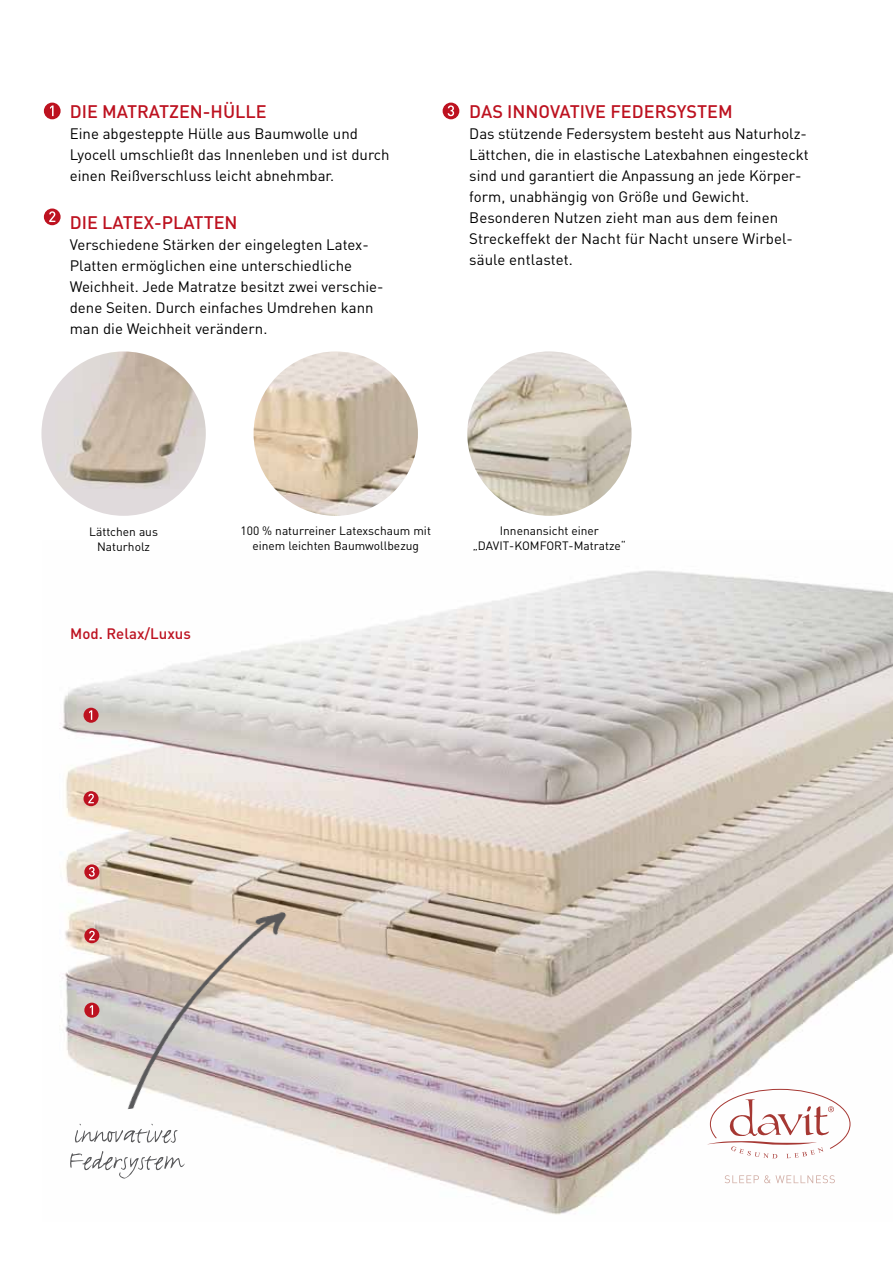
<style>
.page{position:relative;width:893px;height:1263px;background:#fff}
.page>*{position:absolute;margin:0;border:0;box-sizing:border-box;transform-origin:0 0}
.t1{font:500 18px "DIN";color:#bd1220}
.t2{font:15px/21px "DIN";color:#000}
.t3{font:500 15px "DIN";color:#bd1220}
.t4{font:12px/15px "DIN";color:#000;text-align:center}
</style>
<div class="page">
<img style="left:59px;top:570px;width:834px;height:645px">
<svg style="left:725px;top:1175px;width:110px;height:8px"></svg>
<svg style="left:707px;top:1088px;width:144px;height:70px"></svg>
<div style="left:443px;top:103px;width:16px;height:16px;background:#bd1220;border-radius:50%"></div>
<svg style="left:448px;top:105px;width:6px;height:11px"></svg>
<div style="left:44px;top:103px;width:17px;height:16px;background:#bd1220;border-radius:50%"></div>
<svg style="left:50px;top:106px;width:4px;height:10px"></svg>
<div style="left:44px;top:209px;width:17px;height:16px;background:#bd1220;border-radius:50%"></div>
<svg style="left:49px;top:211px;width:6px;height:11px"></svg>
<svg style="left:84px;top:928px;width:15px;height:15px"></svg>
<svg style="left:89px;top:931px;width:6px;height:9px"></svg>
<svg style="left:84px;top:1003px;width:15px;height:15px"></svg>
<svg style="left:90px;top:1005px;width:3px;height:10px"></svg>
<svg style="left:84px;top:791px;width:15px;height:15px"></svg>
<svg style="left:88px;top:794px;width:6px;height:9px"></svg>
<div style="left:84px;top:708px;width:15px;height:15px;background:#bd1220;border-radius:50%"></div>
<svg style="left:89px;top:710px;width:3px;height:10px"></svg>
<div style="left:84px;top:864px;width:15px;height:15px;background:#bd1220;border-radius:50%"></div>
<svg style="left:89px;top:867px;width:6px;height:10px"></svg>
<img style="left:41px;top:351px;width:165px;height:165px;border-radius:82px">
<img style="left:254px;top:351px;width:164px;height:165px;border-radius:82px">
<img style="left:467px;top:351px;width:165px;height:165px;border-radius:82px">
<img style="left:104px;top:908px;width:211px;height:201px">
<svg style="left:70px;top:1150px;width:115px;height:28px"></svg>
<svg style="left:73px;top:1123px;width:105px;height:21px"></svg>
<p class="t1" style="left:70px;top:100px;width:198px">DIE MATRATZEN-HÜLLE</p>
<p class="t2" style="left:70px;top:123px;width:321px">Eine abgesteppte Hülle aus Baumwolle und<br>Lyocell umschließt das Innenleben und ist durch einen Reißverschluss leicht abnehmbar.</p>
<p class="t1" style="left:70px;top:211px;width:169px">DIE LATEX-PLATTEN</p>
<p class="t2" style="left:70px;top:234px;width:315px">Verschiedene Stärken der eingelegten Latex-Platten ermöglichen eine unterschiedliche Weichheit. Jede Matratze besitzt zwei verschie&shy;dene Seiten. Durch einfaches Umdrehen kann man die Weichheit verändern.</p>
<p class="t1" style="left:469px;top:100px;width:265px">DAS INNOVATIVE FEDERSYSTEM</p>
<p class="t2" style="left:469px;top:123px;width:341px">Das stützende Federsystem besteht aus Naturholz-Lättchen, die in elastische Latexbahnen eingesteckt sind und garantiert die Anpassung an jede Körper&shy;form, unabhängig von Größe und Gewicht.<br>Besonderen Nutzen zieht man aus dem feinen Streckeffekt der Nacht für Nacht unsere Wirbel&shy;säule entlastet.</p>
<p class="t4" style="left:89px;top:524px;width:70px">Lättchen aus<br>Naturholz</p>
<p class="t4" style="left:240px;top:523px;width:192px">100 % naturreiner Latexschaum mit einem leichten Baumwollbezug</p>
<p class="t4" style="left:473px;top:523px;width:155px">Innenansicht einer „DAVIT-KOMFORT-Matratze“</p>
<p class="t3" style="left:70px;top:623px;width:122px">Mod. Relax/Luxus</p>
</div>
